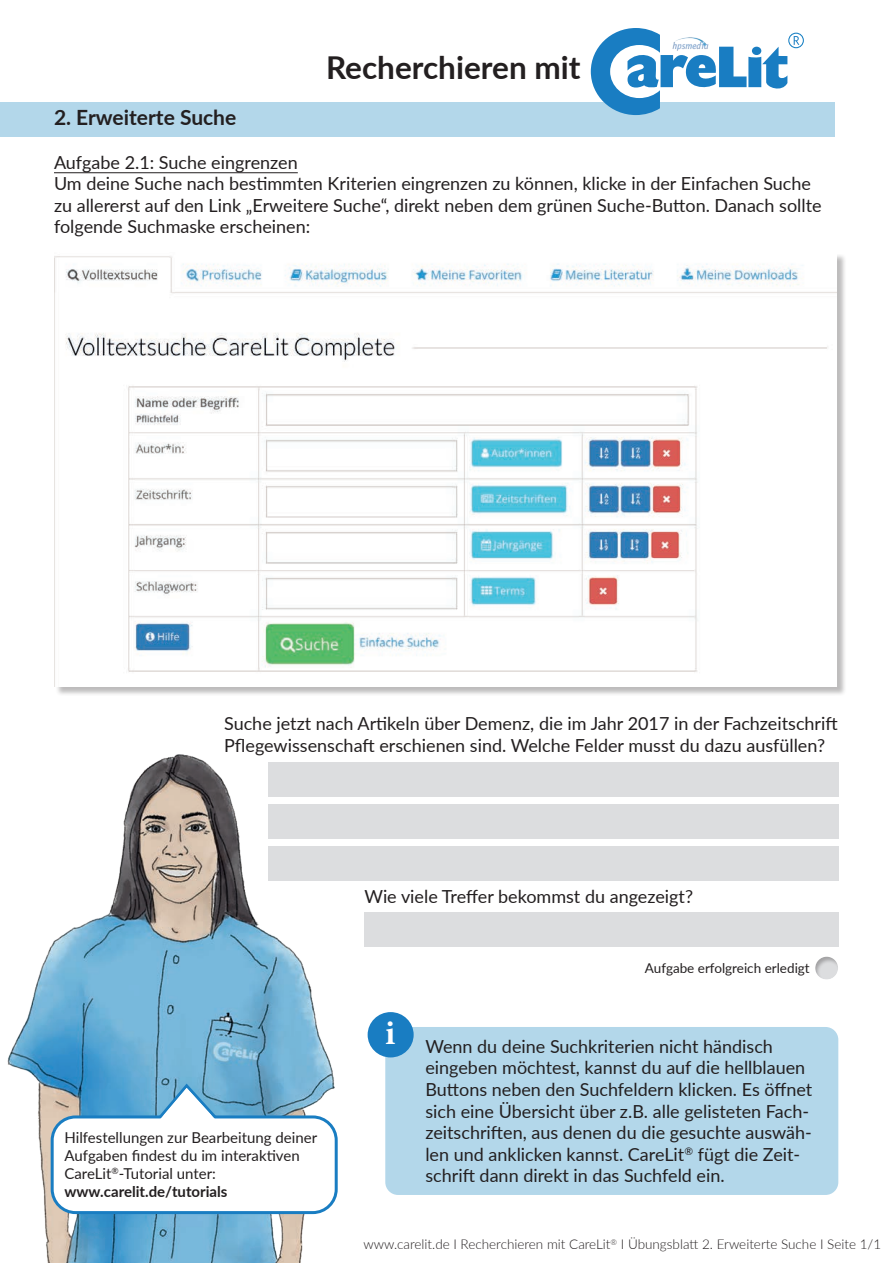
<style>
.page{position:relative;width:893px;height:1263px;background:#fff}
.page>*{position:absolute;margin:0;border:0;box-sizing:border-box;transform-origin:0 0}
.t1{font:700 31.5px "Lato";color:#231f20}
.t2{font:700 21px "Lato";color:#231f20}
.t3{font:18px/21.6px "Lato";color:#231f20}
.t4{font:15px/18px "Lato";color:#231f20}
.t5{font:300 13.5px "Lato";color:#231f20}
.t6{font:13.5px "Lato";color:#231f20}
.s1{font-weight:700}
</style>
<div class="page">
<div style="left:0;top:102px;width:835px;height:34px;background:#b3d7ea"></div>
<hr style="left:54px;top:172px;width:244px;height:1px;background:#231f20">
<svg style="left:591px;top:28px;width:196px;height:87px"></svg>
<svg style="left:794px;top:36px;width:5px;height:9px"></svg>
<div style="left:788px;top:33px;width:16px;height:15px;border:1px solid #127dc2;border-radius:50%"></div>
<img style="left:667px;top:34px;width:46px;height:21px">
<div style="left:812px;top:956px;width:27px;height:26px;background:#231f20;opacity:.3"></div>
<div style="left:55px;top:254px;width:791px;height:442px;background:#231f20;opacity:.3"></div>
<img style="left:54px;top:254px;width:782px;height:432px">
<div style="left:268px;top:763px;width:570px;height:34px;background:#dcdddf"></div>
<div style="left:268px;top:804px;width:571px;height:34px;background:#dcdddf"></div>
<div style="left:268px;top:846px;width:571px;height:34px;background:#dcdddf"></div>
<div style="left:364px;top:913px;width:474px;height:34px;background:#dcdddf"></div>
<div style="left:385px;top:1027px;width:453px;height:168px;background:#b3d7ea;border-radius:13px"></div>
<div style="left:368px;top:1012px;width:46px;height:45px;background:#197dc2;border-radius:50%"></div>
<img style="left:7px;top:754px;width:328px;height:509px">
<div style="left:52px;top:1117px;width:284px;height:95px;background:#fff;border-radius:23px"></div>
<div style="left:51px;top:1115px;width:287px;height:99px;border:3px solid #197dc2;border-radius:23px"></div>
<svg style="left:156px;top:1081px;width:63px;height:38px"></svg>
<h1 class="t1" style="left:326px;top:45px;width:256px">Recherchieren mit</h1>
<p class="t2" style="left:54px;top:102px;width:184px">2. Erweiterte Suche</p>
<p class="t3" style="left:54px;top:150px;width:769px">Aufgabe 2.1: Suche eingrenzen<br>Um deine Suche nach bestimmten Kriterien eingrenzen zu können, klicke in der Einfachen Suche zu allererst auf den Link „Erweitere Suche“, direkt neben dem grünen Suche-Button. Danach sollte folgende Suchmaske erscheinen:</p>
<p class="t3" style="left:224px;top:712px;width:615px">Suche jetzt nach Artikeln über Demenz, die im Jahr 2017 in der Fachzeitschrift<br>Pflegewissenschaft erschienen sind. Welche Felder musst du dazu ausfüllen?</p>
<p class="t3" style="left:364px;top:885px;width:330px">Wie viele Treffer bekommst du angezeigt?</p>
<p class="t4" style="left:64px;top:1128px;width:254px">Hilfestellungen zur Bearbeitung deiner Aufgaben findest du im interaktiven CareLit<sup>®</sup>-Tutorial unter: <span class="s1">www.carelit.de/tutorials</span></p>
<p class="t6" style="left:645px;top:958px;width:166px">Aufgabe erfolgreich erledigt</p>
<p class="t3" style="left:425px;top:1034px;width:388px;text-indent:-40px"><sup>i</sup> Wenn du deine Suchkriterien nicht händisch eingeben möchtest, kannst du auf die hellblauen Buttons neben den Suchfeldern klicken. Es öffnet sich eine Übersicht über z.B. alle gelisteten Fach&shy;zeitschriften, aus denen du die gesuchte auswäh&shy;len und anklicken kannst. CareLit<sup>®</sup> fügt die Zeit&shy;schrift dann direkt in das Suchfeld ein.</p>
<p class="t5" style="left:363px;top:1235px;width:519px">www.carelit.de I Recherchieren mit CareLit<sup>®</sup> I Übungsblatt 2. Erweiterte Suche I Seite 1/1</p>
</div>
